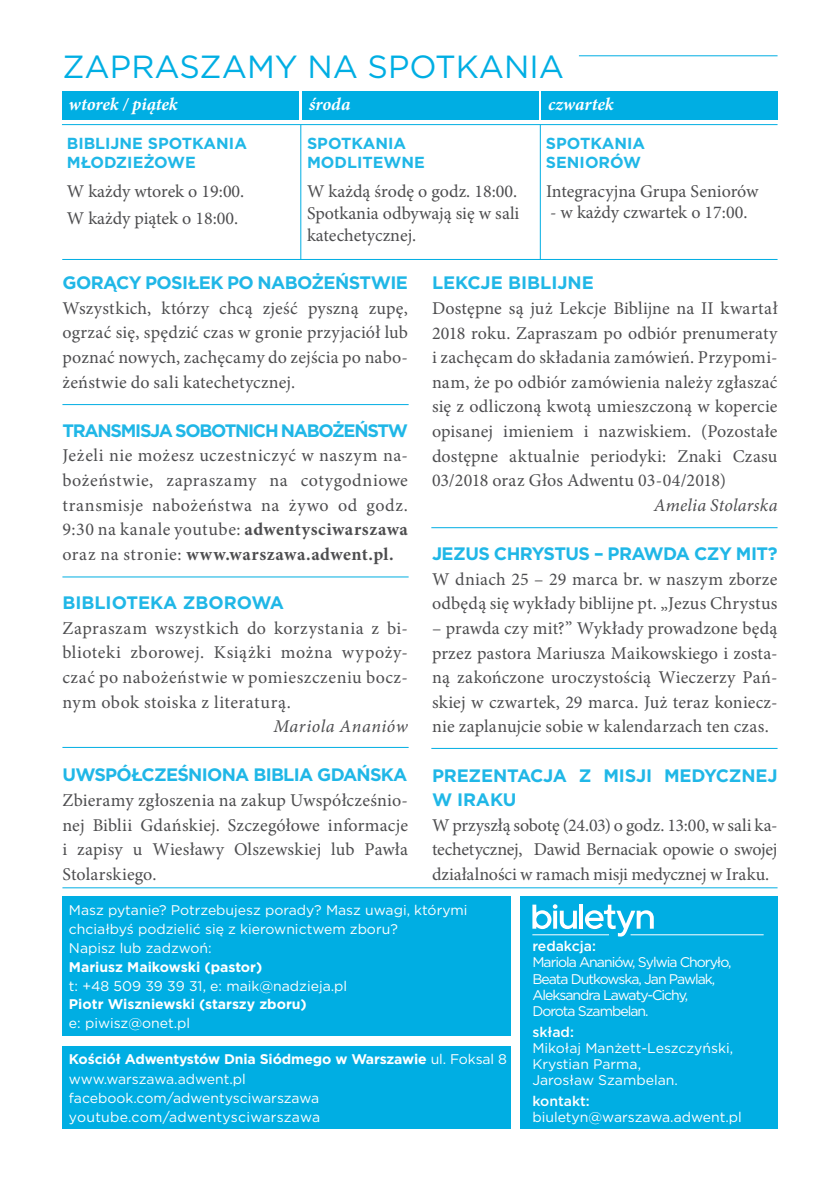
<style>
.page{position:relative;width:840px;height:1191px;background:#fff}
.page>*{position:absolute;margin:0;border:0;box-sizing:border-box;transform-origin:0 0}
.t1{font:32px "Gotham";color:#00aee3}
.t2{font:18px/24.6px "Minion Pro";letter-spacing:.005em;color:#4d4d4f;text-align:justify}
.t3{font:700 18px "Gotham";letter-spacing:-.03em;color:#20b7e7}
.t4{font:700 18px "Gotham";color:#20b7e7}
.t5{font:italic 18px "Minion Pro";letter-spacing:.02em;color:#4d4d4f}
.t6{font:italic 700 18px "Minion Pro";letter-spacing:-.005em;color:#fff}
.t7{font:700 18px "Gotham";letter-spacing:-.01em;color:#20b7e7}
.t8{font:700 18px "Gotham";letter-spacing:-.07em;color:#20b7e7}
.t9{font:700 16px/19.2px "Gotham";color:#20b7e7}
.t10{font:14px/19.2px "Gotham";letter-spacing:-.005em;color:#fff}
.t11{font:14px/16.2px "Gotham";letter-spacing:-.07em;color:#fff}
.t12{font:700 14px "Gotham";color:#fff}
.t13{font:500 14px "Gotham";color:#fff}
.s1{font-weight:700}
</style>
<div class="page">
<hr style="left:62px;top:124px;width:715px;height:1px;background:#00aee3">
<hr style="left:62px;top:259px;width:715px;height:1px;background:#00aee3">
<hr style="left:300px;top:125px;width:1px;height:135px;background:#00aee3">
<hr style="left:539px;top:125px;width:1px;height:135px;background:#00aee3">
<hr style="left:578px;top:55px;width:199px;height:1px;background:#00aee3">
<div style="left:62px;top:91px;width:237px;height:29px;background:#00aee3"></div>
<div style="left:301px;top:91px;width:237px;height:29px;background:#00aee3"></div>
<div style="left:541px;top:91px;width:236px;height:29px;background:#00aee3"></div>
<div style="left:519px;top:896px;width:258px;height:232px;background:#00aee3"></div>
<div style="left:62px;top:1046px;width:448px;height:82px;background:#00aee3"></div>
<div style="left:62px;top:896px;width:448px;height:139px;background:#00aee3"></div>
<svg style="left:532px;top:904px;width:44px;height:25px"></svg>
<hr style="left:579px;top:904px;width:3px;height:24px;background:#fff">
<svg style="left:584px;top:904px;width:69px;height:32px"></svg>
<hr style="left:532px;top:934px;width:76px;height:1px;background:#fff">
<hr style="left:630px;top:934px;width:133px;height:1px;background:#fff">
<hr style="left:62px;top:887px;width:715px;height:1px;background:#00aee3">
<hr style="left:62px;top:404px;width:346px;height:1px;background:#00aee3">
<hr style="left:62px;top:576px;width:346px;height:1px;background:#00aee3">
<hr style="left:62px;top:747px;width:346px;height:1px;background:#00aee3">
<hr style="left:431px;top:527px;width:346px;height:1px;background:#00aee3">
<hr style="left:431px;top:748px;width:346px;height:1px;background:#00aee3">
<h1 class="t1" style="left:62px;top:46px;width:185px">ZAPRASZAMY</h1>
<h1 class="t1" style="left:307px;top:46px;width:193px">NA SPOTKANIA</h1>
<p class="t6" style="left:68px;top:92px;width:111px">wtorek / piątek</p>
<p class="t6" style="left:309px;top:92px;width:42px">środa</p>
<p class="t6" style="left:548px;top:92px;width:67px">czwartek</p>
<p class="t9" style="left:67px;top:133px;width:182px">BI BLIJNE SPOTKANIA<br>MŁODZIEŻOWE</p>
<p class="t9" style="left:545px;top:133px;width:101px">SPOTKANIA<br>SENIORÓW</p>
<p class="t2" style="left:307px;top:181px;width:214px;line-height:21.6px">W każdą środę o godz. 18:00.<br>Spotkania odbywają się w sali katechetycznej.</p>
<p class="t9" style="left:307px;top:133px;width:101px">SPOTKANIA<br>MODLITE</p>
<p class="t9" style="left:383px;top:152px;width:41px">WNE</p>
<p class="t2" style="left:67px;top:178px;width:179px;line-height:27.2px">W każdy wtorek o 19:00.<br>W każdy piątek o 18:00.</p>
<p class="t2" style="left:545px;top:179px;width:214px">Integracyjna Grupa Seniorów</p>
<p class="t2" style="left:549px;top:200px;width:199px">- w każdy czwartek o 17:00.</p>
<p class="t3" style="left:62px;top:271px;width:55px">GORĄCY</p>
<p class="t3" style="left:145px;top:271px;width:49px">POSIŁEK</p>
<p class="t3" style="left:227px;top:271px;width:97px">PO NABOŻEŃ</p>
<p class="t3" style="left:348px;top:271px;width:50px">STWIE</p>
<p class="t2" style="left:62px;top:296px;width:347px">Wszystkich, którzy chcą zjeść pyszną zupę, ogrzać się, spędzić czas w gronie przyjaciół lub poznać nowych, zachęcamy do zejścia po nabo&shy;żeństwie do sali katechetycznej.</p>
<p class="t8" style="left:62px;top:418px;width:127px">TRANSMISJA SOBO</p>
<p class="t3" style="left:225px;top:418px;width:70px">TN ICH NABO</p>
<p class="t3" style="left:332px;top:418px;width:73px">ŻEŃSTW</p>
<p class="t2" style="left:62px;top:443px;width:347px">Jeżeli nie możesz uczestniczyć w naszym na&shy;bożeństwie, zapraszamy na cotygodniowe transmisje nabożeństwa na żywo od godz.<br>9:30 na kanale youtube: <span class="s1">adwentysciwarszawa </span>oraz na stronie: <span class="s1">www.warszawa.adwent.pl.</span></p>
<p class="t4" style="left:62px;top:591px;width:136px">BIBLIOTEKA ZBOROWA</p>
<p class="t2" style="left:62px;top:616px;width:347px">Zapraszam wszystkich do korzystania z bi&shy;blioteki zborowej. Książki można wypoży&shy;czać po nabożeństwie w pomieszczeniu bocz&shy;nym obok stoiska z literaturą.</p>
<p class="t5" style="left:273px;top:714px;width:136px">Mariola Ananiów</p>
<p class="t3" style="left:62px;top:763px;width:346px">UWSPÓŁCZEŚNIONA BI BLIA GDAŃSKA</p>
<p class="t2" style="left:62px;top:788px;width:347px">Zbieramy zgłoszenia na zakup Uwspółcześnio&shy;nej Biblii Gdańskiej. Szczegółowe informacje i zapisy u Wiesławy Olszewskiej lub Pawła Stolarskiego.</p>
<p class="t4" style="left:432px;top:271px;width:163px">LEKCJE BIBLIJN E</p>
<p class="t2" style="left:432px;top:296px;width:347px">Dostępne są już Lekcje Biblijne na II kwartał 2018 roku. Zapraszam po odbiór prenumeraty i zachęcam do składania zamówień. Przypomi&shy;nam, że po odbiór zamówienia należy zgłaszać się z odliczoną kwotą umieszczoną w kopercie opisanej imieniem i nazwiskiem. (Pozostałe dostępne aktualnie periodyki: Znaki Czasu 03/2018 oraz Głos Adwentu 03-04/2018)</p>
<p class="t5" style="left:653px;top:493px;width:125px">Amelia Stolarska</p>
<p class="t3" style="left:432px;top:542px;width:34px">JEZUS</p>
<p class="t3" style="left:493px;top:542px;width:140px">CHRYSTUS – PRAWDA</p>
<p class="t3" style="left:693px;top:542px;width:85px">CZY M IT?</p>
<p class="t2" style="left:432px;top:566px;width:347px">W dniach 25 – 29 marca br. w naszym zborze odbędą się wykłady biblijne pt. „Jezus Chrystus</p>
<p class="t2" style="left:432px;top:616px;width:347px">– prawda czy mit?” Wykłady prowadzone będą przez pastora Mariusza Maikowskiego i zosta&shy;ną zakończone uroczystością Wieczerzy Pań&shy;skiej w czwartek, 29 marca. Już teraz koniecz&shy;nie zaplanujcie sobie w kalendarzach ten czas.</p>
<p class="t7" style="left:432px;top:763px;width:124px">PREZENTACJA</p>
<p class="t7" style="left:578px;top:763px;width:195px">Z MISJ I MEDYCZN EJ</p>
<p class="t3" style="left:432px;top:788px;width:83px">W IRAKU</p>
<p class="t2" style="left:432px;top:813px;width:347px">W przyszłą sobotę (24.03) o godz. 13:00, w sali ka&shy;techetycznej, Dawid Bernaciak opowie o swojej działalności w ramach misji medycznej w Iraku.</p>
<p class="t10" style="left:69px;top:900px;width:400px">Masz pytanie? Potrzebujesz porady? Masz uwagi, którymi chciałbyś podzielić się z kierownictwem zboru?<br>Napisz lub zadzwoń:</p>
<p class="t12" style="left:69px;top:957px;width:195px">MARIUSZ MAIKOWSKI (PASTOR)</p>
<p class="t10" style="left:69px;top:975px;width:280px">t: +48 509 39 39 31, e: maik@nadzieja.pl</p>
<p class="t12" style="left:69px;top:995px;width:239px">PIOTR WISZNIEWSKI (STARSZY ZBORU)</p>
<p class="t10" style="left:69px;top:1013px;width:123px">e: piwisz@onet.pl</p>
<p class="t10" style="left:69px;top:1049px;width:439px"><span class="s1">KOŚCIÓŁ ADWENTYSTÓW DNIA SIÓDMEGO W WARSZAWIE</span> ul. Foksal 8 www.warszawa.adwent.pl<br>facebook.com/adwentysciwarszawa youtube.com/adwentysciwarszawa</p>
<p class="t13" style="left:532px;top:938px;width:65px">redakcja:</p>
<p class="t11" style="left:532px;top:954px;width:201px">Mariola Ananiów, Sylwia Choryło,<br>Beata D utkowska, Jan Pawlak,<br>Aleksandra Lawaty-Cichy,<br>Dorota Szambelan.</p>
<p class="t13" style="left:532px;top:1023px;width:43px">skład:</p>
<p class="t10" style="left:532px;top:1039px;width:202px;line-height:16.2px">M ikołaj M anżett-Leszczyński,<br>Krystian Parma,<br>Jarosław Szambelan.</p>
<p class="t13" style="left:532px;top:1092px;width:59px">kontakt:</p>
<p class="t10" style="left:532px;top:1107px;width:211px">biuletyn@warszawa.adwent.pl</p>
</div>
